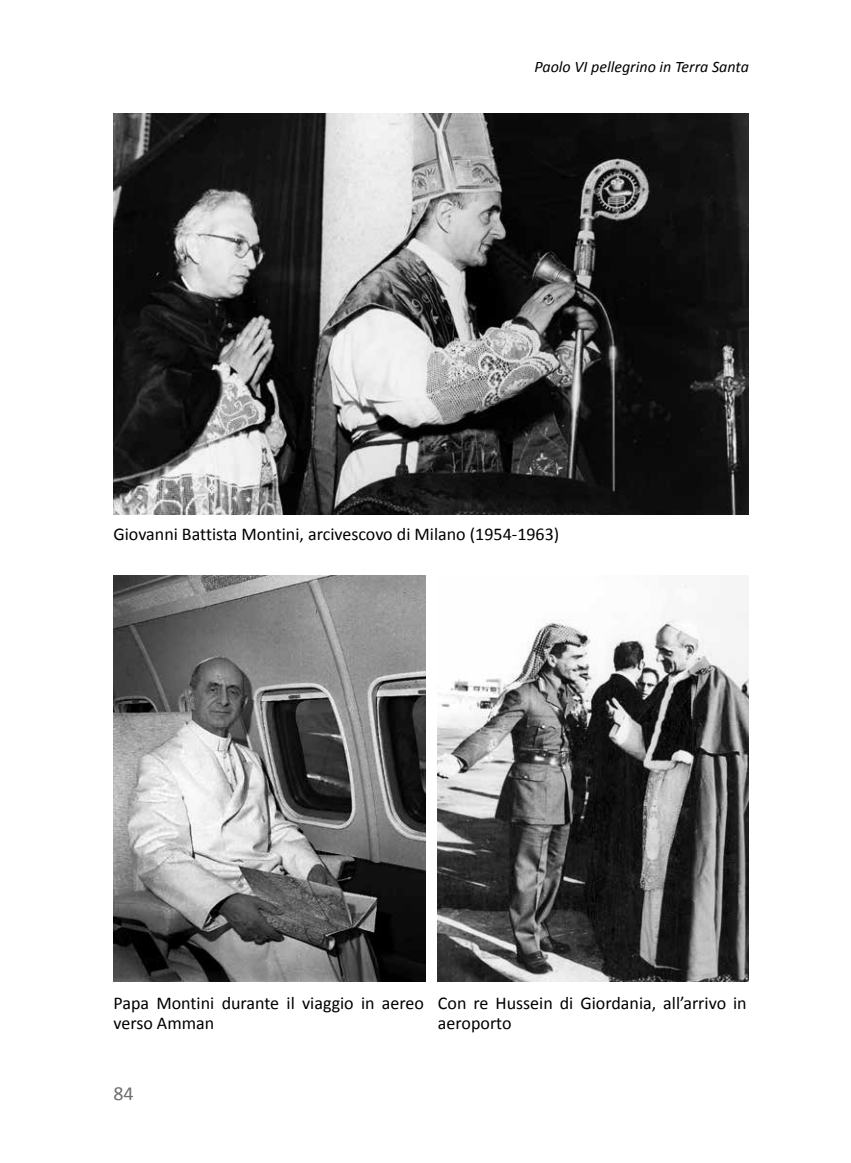
<style>
.page{position:relative;width:851px;height:1163px;background:#fff}
.page>*{position:absolute;margin:0;border:0;box-sizing:border-box;transform-origin:0 0}
.t1{font:20px "Calibri";color:#6d6e71}
.t2{font:18px/20px "Calibri";color:#000}
.t3{font:italic 16px "Calibri";color:#000}
</style>
<div class="page">
<img style="left:113px;top:113px;width:635px;height:401px">
<img style="left:114px;top:575px;width:311px;height:406px">
<img style="left:438px;top:585px;width:310px;height:396px">
<p class="t3" style="left:534px;top:57px;width:216px">Paolo VI pellegrino in Terra Santa</p>
<p class="t2" style="left:113px;top:523px;width:447px">Giovanni Battista Montini, arcivescovo di Milano (1954-1963)</p>
<p class="t2" style="left:113px;top:991px;width:312px">Papa Montini durante il viaggio in aereo verso Amman</p>
<p class="t2" style="left:438px;top:991px;width:310px">Con re Hussein di Giordania, all’arrivo in aeroporto</p>
<p class="t1" style="left:113px;top:1081px;width:22px">84</p>
</div>
